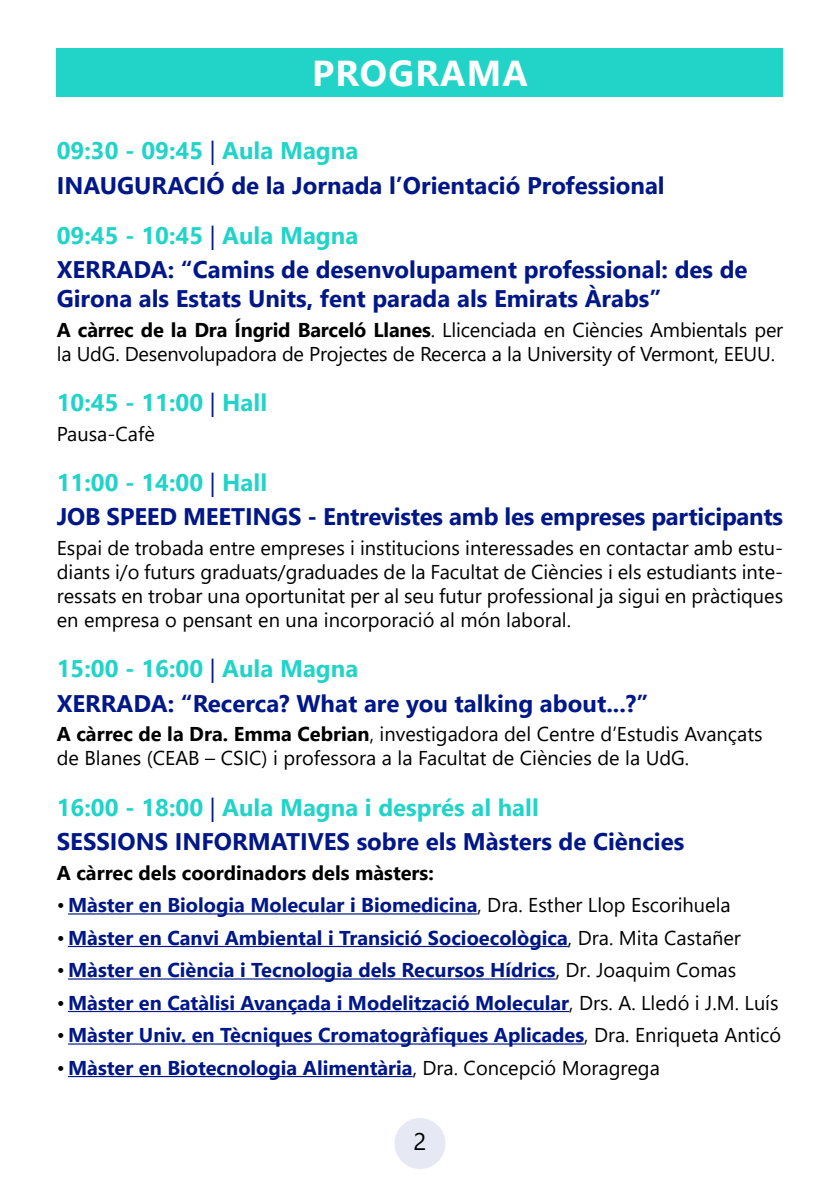
<style>
.page{position:relative;width:840px;height:1191px;background:#fff}
.page>*{position:absolute;margin:0;border:0;box-sizing:border-box;transform-origin:0 0}
.t1{font:700 36px "Segoe UI";letter-spacing:.035em;color:#fff}
.t2{font:700 24px/34.4px "Segoe UI";color:#001787}
.t3{font:700 24px "Segoe UI";color:#22d4c8}
.t4{font:24px "Segoe UI";color:#000}
.t5{font:20px/24px "Segoe UI";color:#000}
.t6{font:700 20px "Segoe UI";color:#001787}
.t7{font:700 20px "Segoe UI";color:#000}
.s1{color:#22d4c8}
.s2{font-weight:400}
.s3{font-weight:700}
.s4{font-weight:400;color:#001787}
.s5{font-weight:400;color:#000}
</style>
<div class="page">
<div style="left:394px;top:1118px;width:51px;height:51px;background:#e6e8f3;border-radius:50%"></div>
<div style="left:57px;top:48px;width:725px;height:48px;background:#22d4c8"></div>
<hr style="left:68px;top:913px;width:409px;height:1px;background:#001787">
<hr style="left:68px;top:946px;width:499px;height:1px;background:#001787">
<hr style="left:68px;top:978px;width:487px;height:1px;background:#001787">
<hr style="left:68px;top:1011px;width:501px;height:1px;background:#001787">
<hr style="left:68px;top:1043px;width:516px;height:1px;background:#001787">
<hr style="left:68px;top:1076px;width:344px;height:1px;background:#001787">
<h1 class="t1" style="left:312px;top:39px;width:217px">PROGRAMA</h1>
<p class="t2" style="left:57px;top:132px;width:609px"><span class="s1">09:30 - 09:45</span> <span class="s2">|</span> <span class="s1">Aula Magna<br></span>INAUGURACIÓ de la Jornada l’Orientació Professional</p>
<p class="t2" style="left:57px;top:216px;width:692px"><span class="s1">09:45 - 10:45</span> <span class="s2">|</span> <span class="s1">Aula Magna<br></span>XERRADA: “Camins de desenvolupament professional: des de</p>
<p class="t2" style="left:57px;top:279px;width:605px">Girona als Estats Units, fent parada als Emirats Àrabs”</p>
<p class="t5" style="left:57px;top:316px;width:727px"><span class="s3">A càrrec de la Dra Íngrid Barceló Llanes</span>. Llicenciada en Ciències Ambientals per la UdG. Desenvolupadora de Projectes de Recerca a la University of Vermont, EEUU.</p>
<p class="t3" style="left:57px;top:380px;width:212px">10:45 - 11:00 <span class="s4">|</span> Hall</p>
<p class="t5" style="left:57px;top:420px;width:99px">Pausa-Cafè</p>
<p class="t2" style="left:57px;top:463px;width:727px"><span class="s1">11:00 - 14:00</span> <span class="s2">|</span> <span class="s1">Hall<br></span>JOB SPEED MEETINGS - Entrevistes amb les empreses participants</p>
<p class="t5" style="left:57px;top:534px;width:727px;text-align:justify">Espai de trobada entre empreses i institucions interessades en contactar amb estu&shy;diants i/o futurs graduats/graduades de la Facultat de Ciències i els estudiants inte&shy;ressats en trobar una oportunitat per al seu futur professional ja sigui en pràctiques en empresa o pensant en una incorporació al món laboral.</p>
<p class="t2" style="left:57px;top:649px;width:592px"><span class="s1">15:00 - 16:00</span> <span class="s2">|</span> <span class="s1">Aula Magna<br></span>XERRADA: “Recerca? What are you talking about...?”</p>
<p class="t5" style="left:57px;top:720px;width:707px"><span class="s3">A càrrec de la Dra. Emma Cebrian</span>, investigadora del Centre d’Estudis Avançats de Blanes (CEAB – CSIC) i professora a la Facultat de Ciències de la UdG.</p>
<p class="t2" style="left:57px;top:788px;width:628px"><span class="s1">16:00 - 18:00</span> <span class="s2">|</span> <span class="s1">Aula Magna i després al hall<br></span>SESSIONS INFORMATIVES sobre els Màsters de Ciències</p>
<p class="t7" style="left:57px;top:853px;width:378px">A càrrec dels coordinadors dels màsters:</p>
<p class="t6" style="left:57px;top:886px;width:675px"><span class="s5">•</span> Màster en Biologia Molecular i Biomedicina<span class="s5">, Dra. Esther Llop Escorihuela</span></p>
<p class="t6" style="left:57px;top:918px;width:685px"><span class="s5">•</span> Màster en Canvi Ambiental i Transició Socioecològica<span class="s5">, Dra. Mita Castañer</span></p>
<p class="t6" style="left:57px;top:951px;width:680px"><span class="s5">•</span> Màster en Ciència i Tecnologia dels Recursos Hídrics<span class="s5">, Dr. Joaquim Comas</span></p>
<p class="t6" style="left:57px;top:983px;width:723px"><span class="s5">•</span> Màster en Catàlisi Avançada i Modelització Molecular<span class="s5">, Drs. A. Lledó i J.M. Luís</span></p>
<p class="t6" style="left:57px;top:1016px;width:725px"><span class="s5">•</span> Màster Univ. en Tècniques Cromatogràfiques Aplicades<span class="s5">, Dra. Enriqueta Anticó</span></p>
<p class="t6" style="left:57px;top:1048px;width:604px"><span class="s5">•</span> Màster en Biotecnologia Alimentària<span class="s5">, Dra. Concepció Moragrega</span></p>
<p class="t4" style="left:413px;top:1118px;width:14px">2</p>
</div>
